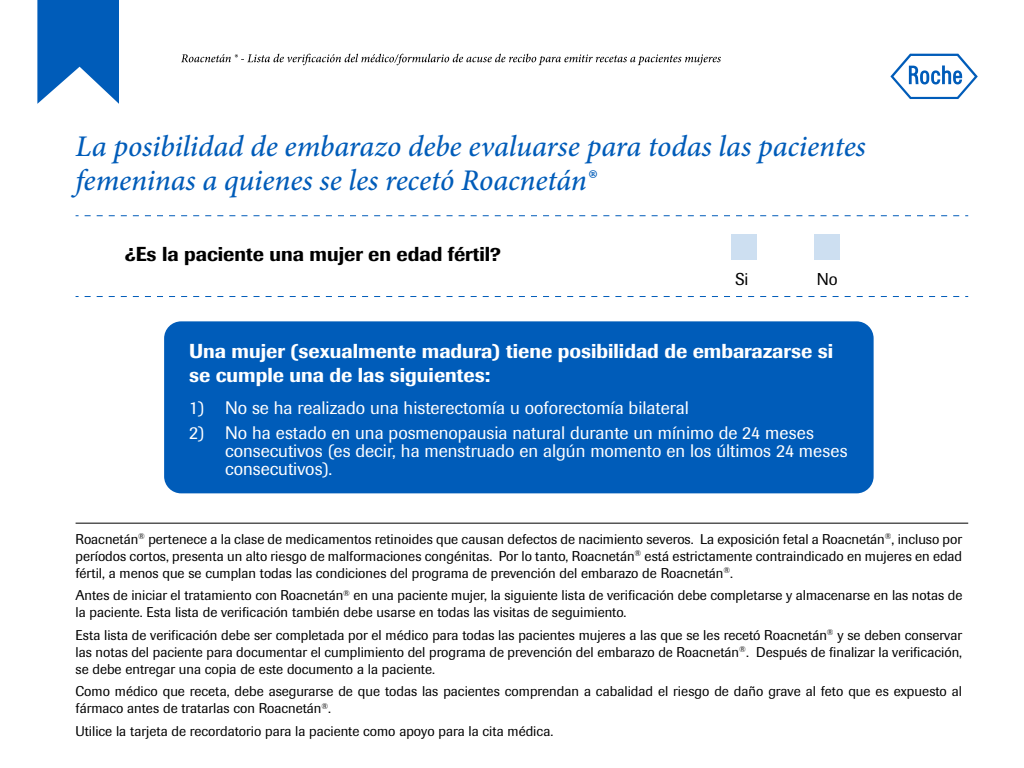
<style>
.page{position:relative;width:1024px;height:768px;background:#fff}
.page>*{position:absolute;margin:0;border:0;box-sizing:border-box;transform-origin:0 0}
.t1{font:italic 500 30px/34px "Minion Pro";letter-spacing:-.005em;color:#005cb9}
.t2{font:500 20px/24px "Imago";color:#fff}
.t3{font:500 20px "Imago";color:#000}
.t4{font:18px/18px "Imago";color:#fff}
.t5{font:17px "Imago";color:#000}
.t6{font:14px/16.8px "Imago";color:#000;text-align:justify}
</style>
<div class="page">
<svg style="left:37px;top:0;width:82px;height:104px"></svg>
<svg style="left:890px;top:54px;width:88px;height:45px"></svg>
<svg style="left:85px;top:215px;width:883px;height:1px"></svg>
<svg style="left:85px;top:296px;width:883px;height:1px"></svg>
<div style="left:731px;top:234px;width:26px;height:26px;background:#cddff1"></div>
<div style="left:814px;top:234px;width:26px;height:26px;background:#cddff1"></div>
<hr style="left:76px;top:523px;width:892px;height:1px;background:#000">
<svg style="left:181px;top:54px;width:540px;height:11px"></svg>
<div style="left:164px;top:321px;width:710px;height:172px;background:#005cb9;border-radius:17px"></div>
<h1 class="t1" style="left:76px;top:129px;width:792px">La posibilidad de embarazo debe evaluarse para todas las pacientes femeninas a quienes se les recetó Roacnetán®</h1>
<h2 class="t3" style="left:125px;top:242px;width:378px">¿Es la paciente una mujer en edad fértil?</h2>
<p class="t5" style="left:735px;top:269px;width:15px">Si</p>
<p class="t5" style="left:817px;top:269px;width:22px">No</p>
<h2 class="t2" style="left:189px;top:339px;width:646px">Una mujer (sexualmente madura) tiene posibilidad de embarazarse si se cumple una de las siguientes:</h2>
<p class="t4" style="left:189px;top:398px;width:501px">1) No se ha realizado una histerectomía u ooforectomía bilateral</p>
<p class="t4" style="left:225px;top:423px;width:624px;text-indent:-36px">2) No ha estado en una posmenopausia natural durante un mínimo de 24 meses consecutivos (es decir, ha menstruado en algún momento en los últimos 24 meses consecutivos).</p>
<p class="t6" style="left:76px;top:531px;width:888px">Roacnetán<sup>®</sup> pertenece a la clase de medicamentos retinoides que causan defectos de nacimiento severos. La exposición fetal a Roacnetán<sup>®</sup>, incluso por períodos cortos, presenta un alto riesgo de malformaciones congénitas. Por lo tanto, Roacnetán<sup>®</sup> está estrictamente contraindicado en mujeres en edad fértil, a menos que se cumplan todas las condiciones del programa de prevención del embarazo de Roacnetán<sup>®</sup>.</p>
<p class="t6" style="left:76px;top:587px;width:888px">Antes de iniciar el tratamiento con Roacnetán<sup>®</sup> en una paciente mujer, la siguiente lista de verificación debe completarse y almacenarse en las notas de la paciente. Esta lista de verificación también debe usarse en todas las visitas de seguimiento.</p>
<p class="t6" style="left:76px;top:627px;width:888px">Esta lista de verificación debe ser completada por el médico para todas las pacientes mujeres a las que se les recetó Roacnetán<sup>®</sup> y se deben conservar las notas del paciente para documentar el cumplimiento del programa de prevención del embarazo de Roacnetán<sup>®</sup>. Después de finalizar la verificación, se debe entregar una copia de este documento a la paciente.</p>
<p class="t6" style="left:76px;top:683px;width:888px">Como médico que receta, debe asegurarse de que todas las pacientes comprendan a cabalidad el riesgo de daño grave al feto que es expuesto al fármaco antes de tratarlas con Roacnetán<sup>®</sup>.</p>
<p class="t6" style="left:76px;top:723px;width:479px">Utilice la tarjeta de recordatorio para la paciente como apoyo para la cita médica.</p>
</div>
